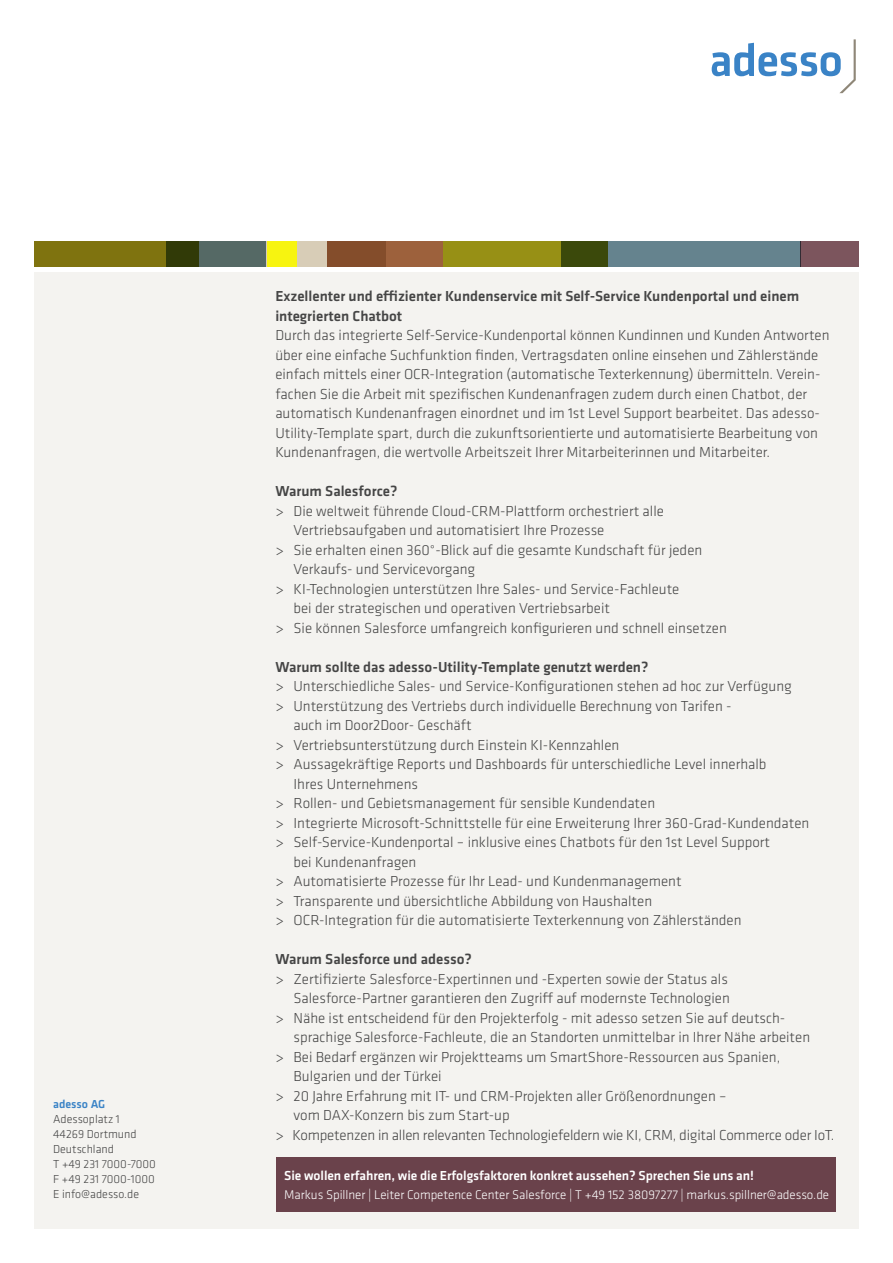
<style>
.page{position:relative;width:893px;height:1263px;background:#fff}
.page>*{position:absolute;margin:0;border:0;box-sizing:border-box;transform-origin:0 0}
.t1{font:300 15px/19.5px "Klavika";color:#454545}
.t2{font:500 15px/19.5px "Klavika";color:#454545}
.t3{font:500 13.5px "Klavika";letter-spacing:-.005em;color:#fff}
.t4{font:300 13.05px "Klavika";letter-spacing:-.005em;color:#fff}
.t5{font:300 12px/15px "Klavika";color:#454545}
.t6{font:500 12px "Klavika";color:#3a83c6}
</style>
<div class="page">
<div style="left:34px;top:272px;width:825px;height:957px;background:#f4f3f0"></div>
<svg style="left:712px;top:39px;width:144px;height:54px"></svg>
<div style="left:327px;top:242px;width:116px;height:25px;background:#9d613c"></div>
<div style="left:561px;top:242px;width:240px;height:25px;background:#65838e"></div>
<svg style="left:443px;top:242px;width:164px;height:25px;background:#7d7c12"></svg>
<svg style="left:34px;top:242px;width:351px;height:25px;background:#776d35"></svg>
<div style="left:801px;top:242px;width:58px;height:25px;background:#7c555d"></div>
<div style="left:267px;top:242px;width:29px;height:25px;background:#f7f410"></div>
<div style="left:276px;top:1158px;width:560px;height:54px;background:#6a424b"></div>
<p class="t6" style="left:53px;top:1098px;width:54px">adesso AG</p>
<p class="t5" style="left:53px;top:1112px;width:104px">Adessoplatz 1<br>44269 Dortmund<br>Deutschland<br>T +49 231 7000-7000<br>F +49 231 7000-1000<br>E info@adesso.de</p>
<p class="t2" style="left:275px;top:287px;width:525px">Exzellenter und effizienter Kundenservice mit Self-Service Kundenportal und einem integrierten Chatbot</p>
<p class="t1" style="left:275px;top:326px;width:556px">Durch das integrierte Self-Service-Kundenportal können Kundinnen und Kunden Antworten über eine einfache Suchfunktion finden, Vertragsdaten online einsehen und Zählerstände einfach mittels einer OCR-Integration (automatische Texterkennung) übermitteln. Verein&shy;fachen Sie die Arbeit mit spezifischen Kundenanfragen zudem durch einen Chatbot, der automatisch Kundenanfragen einordnet und im 1st Level Support bearbeitet. Das adesso-Utility-Template spart, durch die zukunftsorientierte und automatisierte Bearbeitung von Kundenanfragen, die wertvolle Arbeitszeit Ihrer Mitarbeiterinnen und Mitarbeiter.</p>
<p class="t2" style="left:275px;top:482px;width:124px">Warum Salesforce?</p>
<p class="t1" style="left:275px;top:501px;width:390px">&gt; Die weltweit führende Cloud-CRM-Plattform orchestriert alle</p>
<p class="t1" style="left:293px;top:521px;width:312px">Vertriebsaufgaben und automatisiert Ihre Prozesse</p>
<p class="t1" style="left:275px;top:540px;width:428px">&gt; Sie erhalten einen 360°-Blick auf die gesamte Kundschaft für jeden</p>
<p class="t1" style="left:293px;top:560px;width:183px">Verkaufs- und Servicevorgang</p>
<p class="t1" style="left:275px;top:579px;width:406px">&gt; KI-Technologien unterstützen Ihre Sales- und Service-Fachleute</p>
<p class="t1" style="left:293px;top:599px;width:318px">bei der strategischen und operativen Vertriebsarbeit</p>
<p class="t1" style="left:275px;top:618px;width:453px">&gt; Sie können Salesforce umfangreich konfigurieren und schnell einsetzen</p>
<p class="t2" style="left:275px;top:657px;width:375px">Warum sollte das adesso-Utility-Template genutzt werden?</p>
<p class="t1" style="left:275px;top:677px;width:518px">&gt; Unterschiedliche Sales- und Service-Konfigurationen stehen ad hoc zur Verfügung</p>
<p class="t1" style="left:275px;top:696px;width:458px">&gt; Unterstützung des Vertriebs durch individuelle Berechnung von Tarifen -</p>
<p class="t1" style="left:293px;top:716px;width:180px">auch im Door2Door- Geschäft</p>
<p class="t1" style="left:275px;top:735px;width:345px">&gt; Vertriebsunterstützung durch Einstein KI-Kennzahlen</p>
<p class="t1" style="left:275px;top:755px;width:493px">&gt; Aussagekräftige Reports und Dashboards für unterschiedliche Level innerhalb</p>
<p class="t1" style="left:293px;top:774px;width:126px">Ihres Unternehmens</p>
<p class="t1" style="left:275px;top:794px;width:381px">&gt; Rollen- und Gebietsmanagement für sensible Kundendaten</p>
<p class="t1" style="left:275px;top:813px;width:535px">&gt; Integrierte Microsoft-Schnittstelle für eine Erweiterung Ihrer 360-Grad-Kundendaten</p>
<p class="t1" style="left:275px;top:833px;width:496px">&gt; Self-Service-Kundenportal – inklusive eines Chatbots für den 1st Level Support</p>
<p class="t1" style="left:293px;top:852px;width:124px">bei Kundenanfragen</p>
<p class="t1" style="left:275px;top:872px;width:408px">&gt; Automatisierte Prozesse für Ihr Lead- und Kundenmanagement</p>
<p class="t1" style="left:275px;top:891px;width:378px">&gt; Transparente und übersichtliche Abbildung von Haushalten</p>
<p class="t1" style="left:275px;top:911px;width:468px">&gt; OCR-Integration für die automatisierte Texterkennung von Zählerständen</p>
<p class="t2" style="left:275px;top:950px;width:198px">Warum Salesforce und adesso?</p>
<p class="t1" style="left:275px;top:969px;width:454px">&gt; Zertifizierte Salesforce-Expertinnen und -Experten sowie der Status als</p>
<p class="t1" style="left:293px;top:989px;width:438px">Salesforce-Partner garantieren den Zugriff auf modernste Technologien</p>
<p class="t1" style="left:275px;top:1008px;width:512px">&gt; Nähe ist entscheidend für den Projekterfolg - mit adesso setzen Sie auf deutsch-</p>
<p class="t1" style="left:293px;top:1028px;width:518px">sprachige Salesforce-Fachleute, die an Standorten unmittelbar in Ihrer Nähe arbeiten</p>
<p class="t1" style="left:275px;top:1047px;width:506px">&gt; Bei Bedarf ergänzen wir Projektteams um SmartShore-Ressourcen aus Spanien,</p>
<p class="t1" style="left:293px;top:1067px;width:150px">Bulgarien und der Türkei</p>
<p class="t1" style="left:275px;top:1086px;width:453px">&gt; 20 Jahre Erfahrung mit IT- und CRM-Projekten aller Größenordnungen –</p>
<p class="t1" style="left:293px;top:1106px;width:218px">vom DAX-Konzern bis zum Start-up</p>
<p class="t1" style="left:275px;top:1125px;width:561px">&gt; Kompetenzen in allen relevanten Technologiefeldern wie KI, CRM, digital Commerce oder IoT.</p>
<p class="t3" style="left:284px;top:1168px;width:471px">Sie wollen erfahren, wie die Erfolgsfaktoren konkret aussehen? Sprechen Sie uns an!</p>
<p class="t4" style="left:284px;top:1187px;width:546px">Markus Spillner | Leiter Competence Center Salesforce | T +49 152 38097277 | markus.spillner@adesso.de</p>
</div>
